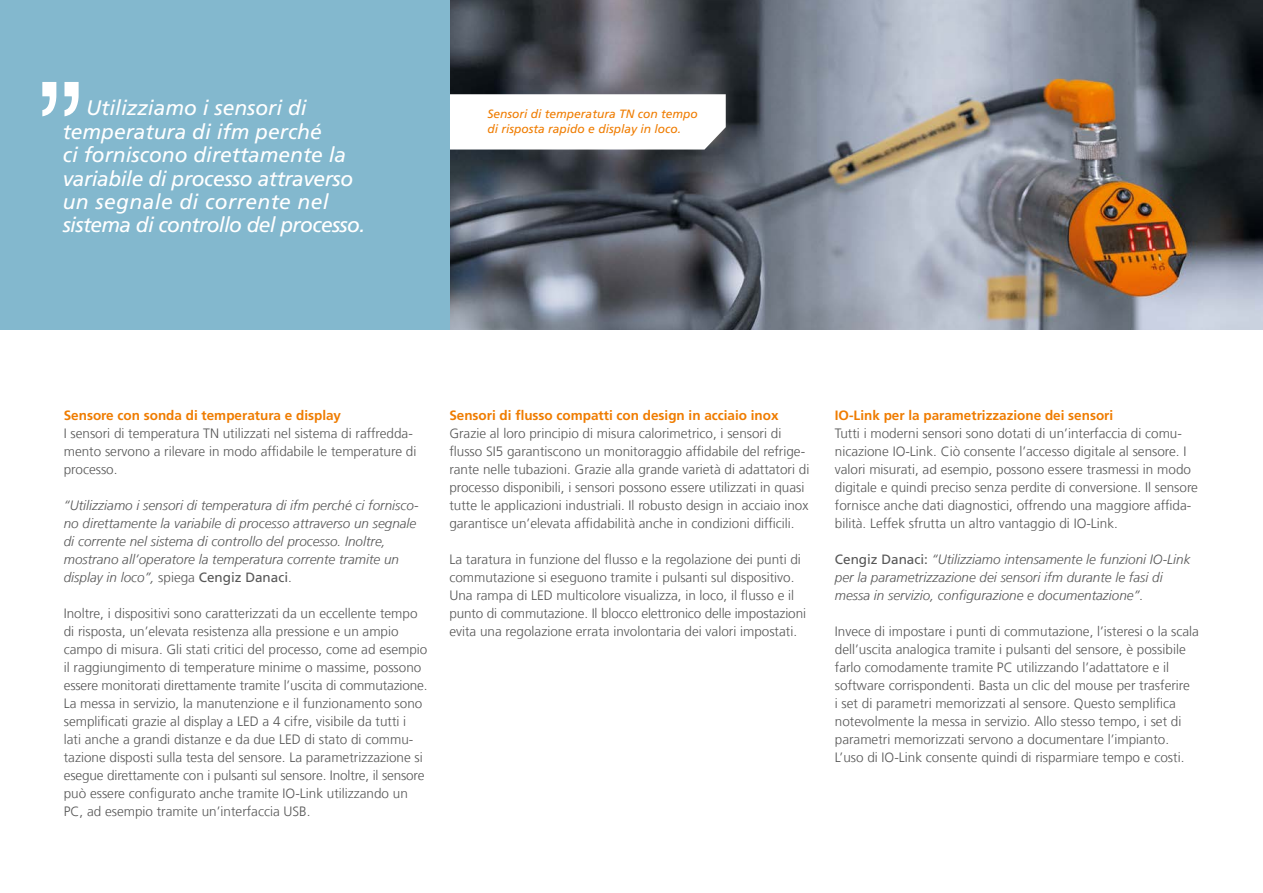
<style>
.page{position:relative;width:1263px;height:893px;background:#fff}
.page>*{position:absolute;margin:0;border:0;box-sizing:border-box;transform-origin:0 0}
.t1{font:135px "Helvetica";color:#fff}
.Zitat{font:italic 21px/23.4px "Frutiger LT Com";color:#fff}
.Fließtext_9pt_versch{font:300 13.5px/18px "Frutiger LT Com";color:#565656}
.Fließtext_9pt_versch-2{font:italic 300 13.5px/18px "Frutiger LT Com";color:#565656}
.Fließtext_9pt_headli{font:700 13.5px "Frutiger LT Com";color:#ef7c00}
.Bildunterschrift_lib{font:italic 12px/14.9px "Frutiger LT Com";color:#ef7c00}
.s1{font-style:normal}
.s2{font-weight:400;font-style:normal}
</style>
<div class="page">
<img style="left:449px;top:0;width:814px;height:330px">
<hr style="left:1262px;top:330px;width:1px;height:563px;background:#edf4f8">
<svg style="left:449px;top:94px;width:277px;height:56px"></svg>
<div style="left:0;top:0;width:449px;height:330px;background:#83b8ce"></div>
<p class="t1" style="left:37px;top:-55px;width:46px">„</p>
<p class="Zitat" style="left:63px;top:96px;width:304px;text-indent:23px">Utilizziamo i sensori di temperatura di ifm perché<br>ci forniscono direttamente la variabile di processo attraverso un segnale di corrente nel sistema di controllo del processo.</p>
<p class="Bildunterschrift_lib" style="left:488px;top:107px;width:212px">Sensori di temperatura TN con tempo di risposta rapido e display in loco.</p>
<p class="Fließtext_9pt_headli" style="left:64px;top:407px;width:279px">Sensore con sonda di temperatura e display</p>
<p class="Fließtext_9pt_versch" style="left:64px;top:424px;width:354px">I sensori di temperatura TN utilizzati nel sistema di raffredda&shy;mento servono a rilevare in modo affidabile le temperature di processo.</p>
<p class="Fließtext_9pt_versch-2" style="left:64px;top:496px;width:356px">“Utilizziamo i sensori di temperatura di ifm perché ci fornisco&shy;no direttamente la variabile di processo attraverso un segnale di corrente nel sistema di controllo del processo. Inoltre, mostrano all’operatore la temperatura corrente tramite un display in loco”, <span class="s1">spiega</span> <span class="s2">Cengiz Danaci</span><span class="s1">.</span></p>
<p class="Fließtext_9pt_versch" style="left:64px;top:604px;width:365px">Inoltre, i dispositivi sono caratterizzati da un eccellente tempo di risposta, un’elevata resistenza alla pressione e un ampio campo di misura. Gli stati critici del processo, come ad esempio il raggiungimento di temperature minime o massime, possono essere monitorati direttamente tramite l’uscita di commutazione.</p>
<p class="Fließtext_9pt_versch" style="left:64px;top:694px;width:362px">La messa in servizio, la manutenzione e il funzionamento sono semplificati grazie al display a LED a 4 cifre, visibile da tutti i lati anche a grandi distanze e da due LED di stato di commu&shy;tazione disposti sulla testa del sensore. La parametrizzazione si esegue direttamente con i pulsanti sul sensore. Inoltre, il sensore può essere configurato anche tramite IO-Link utilizzando un PC, ad esempio tramite un’interfaccia USB.</p>
<p class="Fließtext_9pt_headli" style="left:449px;top:407px;width:331px">Sensori di flusso compatti con design in acciaio inox</p>
<p class="Fließtext_9pt_versch" style="left:449px;top:424px;width:362px">Grazie al loro principio di misura calorimetrico, i sensori di flusso SI5 garantiscono un monitoraggio affidabile del refrige&shy;rante nelle tubazioni. Grazie alla grande varietà di adattatori di processo disponibili, i sensori possono essere utilizzati in quasi tutte le applicazioni industriali. Il robusto design in acciaio inox garantisce un’elevata affidabilità anche in condizioni difficili.</p>
<p class="Fließtext_9pt_versch" style="left:449px;top:550px;width:358px">La taratura in funzione del flusso e la regolazione dei punti di commutazione si eseguono tramite i pulsanti sul dispositivo.<br>Una rampa di LED multicolore visualizza, in loco, il flusso e il punto di commutazione. Il blocco elettronico delle impostazioni evita una regolazione errata involontaria dei valori impostati.</p>
<p class="Fließtext_9pt_headli" style="left:835px;top:407px;width:280px">IO-Link per la parametrizzazione dei sensori</p>
<p class="Fließtext_9pt_versch" style="left:835px;top:424px;width:365px">Tutti i moderni sensori sono dotati di un’interfaccia di comu&shy;nicazione IO-Link. Ciò consente l’accesso digitale al sensore. I valori misurati, ad esempio, possono essere trasmessi in modo digitale e quindi preciso senza perdite di conversione. Il sensore fornisce anche dati diagnostici, offrendo una maggiore affida&shy;bilità. Leffek sfrutta un altro vantaggio di IO-Link.</p>
<p class="Fließtext_9pt_versch-2" style="left:835px;top:550px;width:357px"><span class="s2">Cengiz Danaci:</span> “Utilizziamo intensamente le funzioni IO-Link per la parametrizzazione dei sensori ifm durante le fasi di messa in servizio, configurazione e documentazione”.</p>
<p class="Fließtext_9pt_versch" style="left:835px;top:622px;width:366px">Invece di impostare i punti di commutazione, l’isteresi o la scala dell’uscita analogica tramite i pulsanti del sensore, è possibile farlo comodamente tramite PC utilizzando l’adattatore e il software corrispondenti. Basta un clic del mouse per trasferire<br>i set di parametri memorizzati al sensore. Questo semplifica notevolmente la messa in servizio. Allo stesso tempo, i set di parametri memorizzati servono a documentare l’impianto.<br>L’uso di IO-Link consente quindi di risparmiare tempo e costi.</p>
</div>
